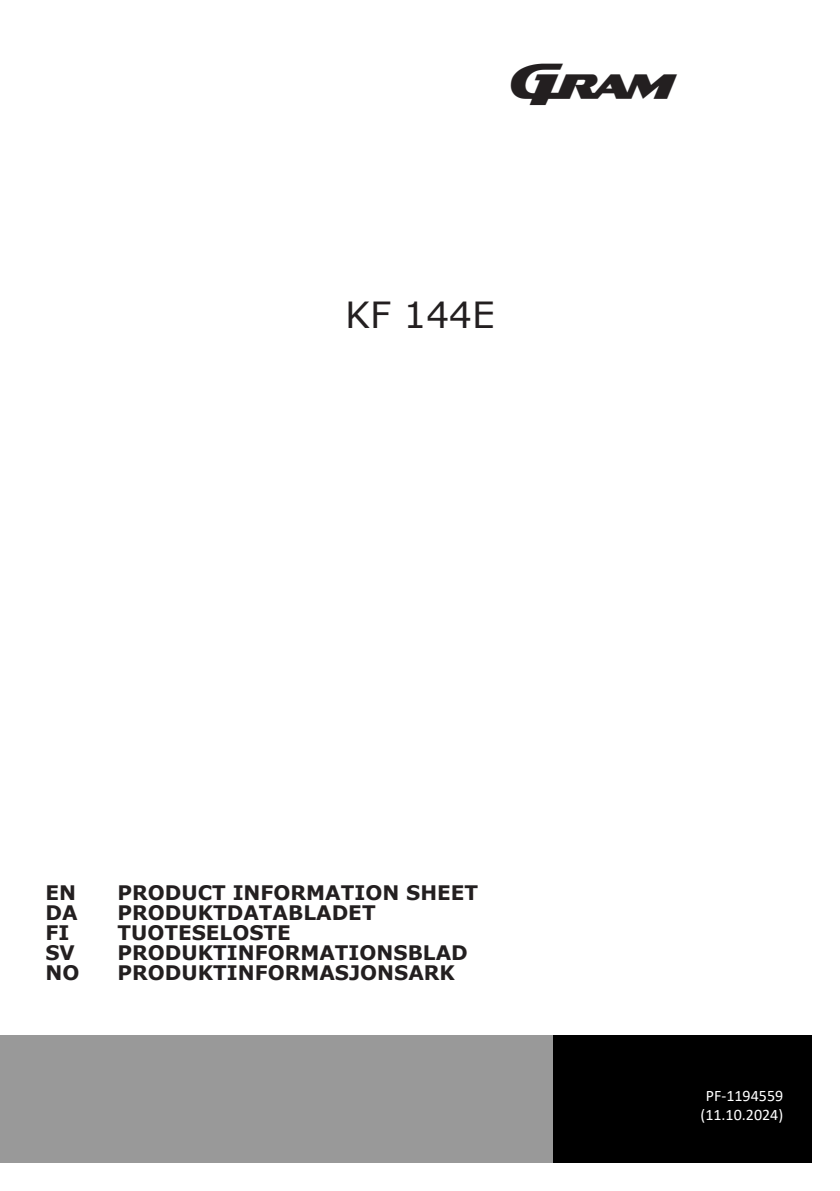
<style>
.page{position:relative;width:840px;height:1191px;background:#fff}
.page>*{position:absolute;margin:0;border:0;box-sizing:border-box;transform-origin:0 0}
.t1{font:48px "Amica Font 01";color:#231f20}
.t2{font:36px "Verdana";color:#231f20}
.t3{font:700 20px "Verdana";color:#231f20}
.t4{font:16px "Calibri";color:#fff}
</style>
<div class="page">
<div style="left:0;top:1035px;width:553px;height:127px;background:#999"></div>
<div style="left:553px;top:1035px;width:258px;height:127px;background:#000"></div>
<p class="t1" style="left:509px;top:64px;width:169px">r</p>
<p class="t2" style="left:345px;top:290px;width:151px">KF 144E</p>
<p class="t3" style="left:45px;top:878px;width:32px">EN</p>
<p class="t3" style="left:117px;top:878px;width:362px">PRODUCT INFORMATION SHEET</p>
<p class="t3" style="left:45px;top:898px;width:34px">DA</p>
<p class="t3" style="left:117px;top:898px;width:259px">PRODUKTDATABLADET</p>
<p class="t3" style="left:45px;top:918px;width:25px">FI</p>
<p class="t3" style="left:117px;top:918px;width:175px">TUOTESELOSTE</p>
<p class="t3" style="left:45px;top:938px;width:31px">SV</p>
<p class="t3" style="left:117px;top:938px;width:351px">PRODUKTINFORMATIONSBLAD</p>
<p class="t3" style="left:45px;top:958px;width:35px">NO</p>
<p class="t3" style="left:117px;top:958px;width:339px">PRODUKTINFORMASJONSARK</p>
<p class="t4" style="left:705px;top:1084px;width:79px">PF-1194559</p>
<p class="t4" style="left:700px;top:1103px;width:84px">(11.10.2024)</p>
</div>
